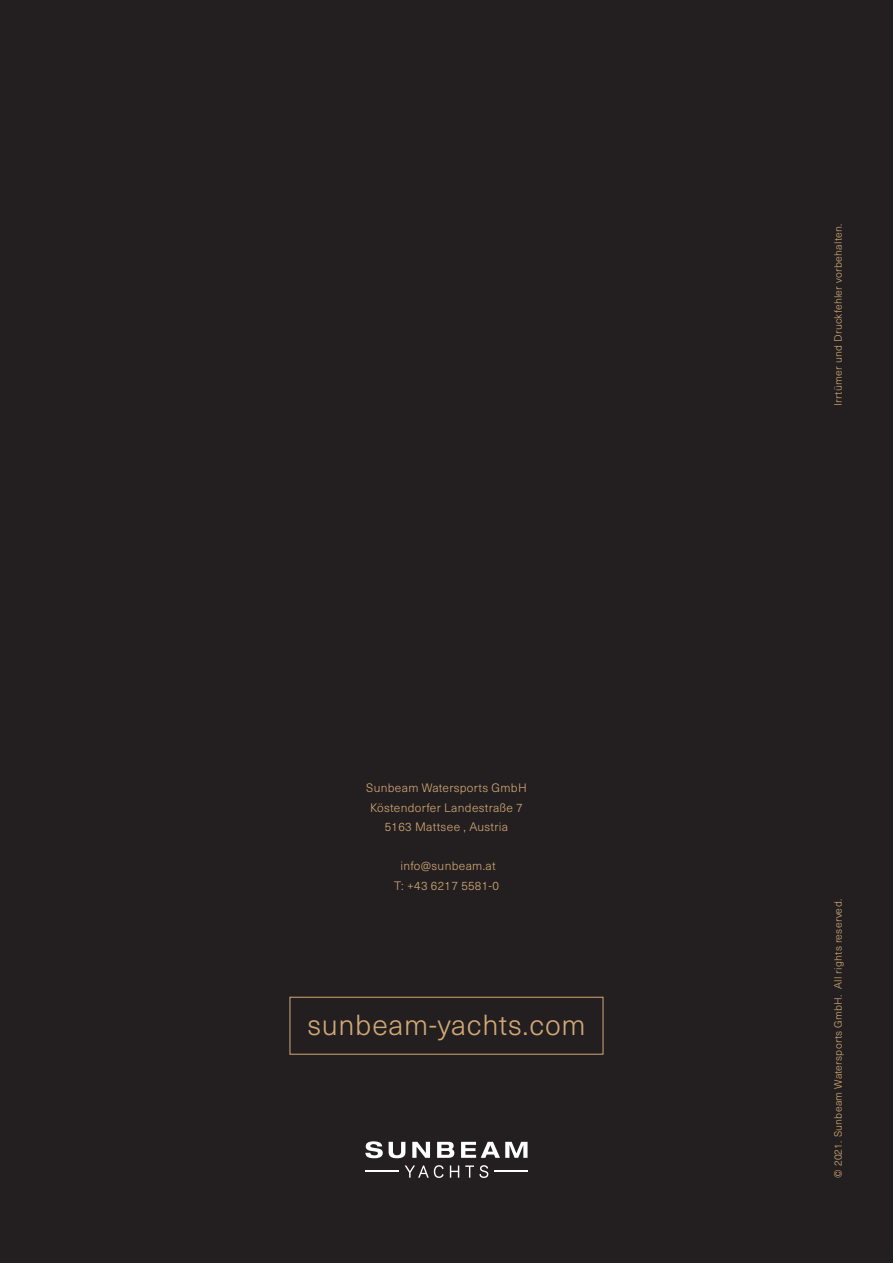
<style>
.page{position:relative;width:893px;height:1263px;background:#231f20}
.page>*{position:absolute;margin:0;border:0;box-sizing:border-box;transform-origin:0 0}
.t1{font:300 28.5px "Neue Haas Unica W1 G";letter-spacing:.025em;color:#d2a875}
.t2{font:300 12px "Neue Haas Unica W1 G";letter-spacing:.025em;color:#d2a875}
.t3{font:300 10.5px "Neue Haas Unica W1 G";letter-spacing:.025em;color:#d2a875}
</style>
<div class="page">
<svg style="left:405px;top:1165px;width:83px;height:13px"></svg>
<svg style="left:365px;top:1141px;width:18px;height:17px"></svg>
<svg style="left:389px;top:1142px;width:16px;height:16px"></svg>
<svg style="left:412px;top:1142px;width:18px;height:16px"></svg>
<svg style="left:437px;top:1142px;width:17px;height:16px"></svg>
<svg style="left:461px;top:1142px;width:67px;height:16px"></svg>
<hr style="left:494px;top:1171px;width:34px;height:1px;background:#fff">
<hr style="left:365px;top:1171px;width:34px;height:1px;background:#fff">
<div style="left:290px;top:997px;width:313px;height:57px;border:1px solid #d2a875"></div>
<p class="t2" style="left:366px;top:779px;width:162px">Sunbeam Watersports GmbH</p>
<p class="t2" style="left:370px;top:799px;width:154px">Köstendorfer Landestraße 7</p>
<p class="t2" style="left:385px;top:818px;width:125px">5163 Mattsee , Austria</p>
<p class="t2" style="left:400px;top:857px;width:97px">info@sunbeam.at</p>
<p class="t2" style="left:394px;top:877px;width:106px">T: +43 6217 5581-0</p>
<p class="t1" style="left:307px;top:1004px;width:280px">sunbeam-yachts.com</p>
<p class="t3" style="left:830px;top:406px;width:183px;rotate:-90deg">Irrtümer und Druckfehler vorbehalten.</p>
<p class="t3" style="left:830px;top:1178px;width:280px;rotate:-90deg">© 2021. Sunbeam Watersports GmbH. All rights reserved.</p>
</div>
